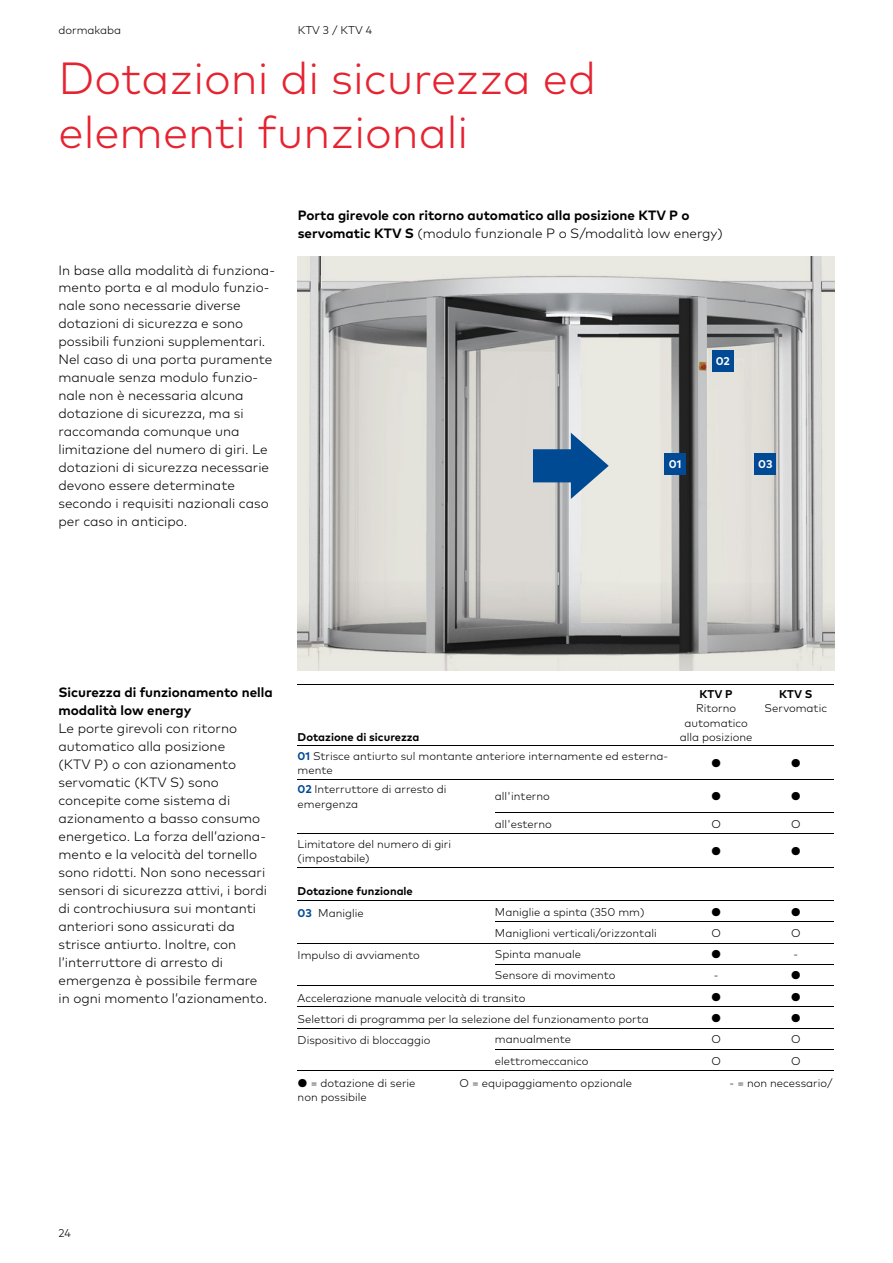
<style>
.page{position:relative;width:893px;height:1263px;background:#fff}
.page>*{position:absolute;margin:0;border:0;box-sizing:border-box;transform-origin:0 0}
.t1{font:300 45px/54px "Mark Pro";color:#e62330}
.t2{font:300 13.5px/18px "Mark Pro";color:#000}
.t3{font:700 13.5px/18px "Mark Pro";color:#000}
.t4{font:300 11.25px/14.2px "Mark Pro";color:#000}
.t5{font:700 11.25px/21.3px "Mark Pro";color:#000}
.t6{font:700 11.25px "Mark Pro";color:#fff}
.s1{font-weight:300}
.s2{font-weight:700;color:#004994}
.s3{color:#004994}
</style>
<div class="page">
<img style="left:298px;top:256px;width:536px;height:414px">
<div style="left:755px;top:453px;width:21px;height:21px;background:#004994"></div>
<div style="left:664px;top:453px;width:22px;height:21px;background:#004994"></div>
<div style="left:712px;top:350px;width:21px;height:21px;background:#004994"></div>
<svg style="left:533px;top:433px;width:76px;height:66px;background:#6c91b3"></svg>
<hr style="left:298px;top:684px;width:197px;height:1px;background:#000">
<hr style="left:674px;top:1028px;width:84px;height:1px;background:#000">
<hr style="left:758px;top:1028px;width:76px;height:1px;background:#000">
<hr style="left:495px;top:1049px;width:179px;height:1px;background:#000">
<hr style="left:674px;top:1049px;width:84px;height:1px;background:#000">
<hr style="left:758px;top:1049px;width:76px;height:1px;background:#000">
<hr style="left:298px;top:1070px;width:197px;height:1px;background:#000">
<hr style="left:495px;top:1070px;width:179px;height:1px;background:#000">
<hr style="left:674px;top:1070px;width:84px;height:1px;background:#000">
<hr style="left:758px;top:1070px;width:76px;height:1px;background:#000">
<hr style="left:495px;top:684px;width:179px;height:1px;background:#000">
<hr style="left:674px;top:684px;width:84px;height:1px;background:#000">
<hr style="left:758px;top:684px;width:76px;height:1px;background:#000">
<hr style="left:298px;top:1028px;width:197px;height:1px;background:#000">
<hr style="left:495px;top:1028px;width:179px;height:1px;background:#000">
<hr style="left:298px;top:779px;width:197px;height:1px;background:#000">
<hr style="left:495px;top:779px;width:179px;height:1px;background:#000">
<hr style="left:674px;top:779px;width:84px;height:1px;background:#000">
<hr style="left:758px;top:779px;width:76px;height:1px;background:#000">
<hr style="left:298px;top:985px;width:197px;height:1px;background:#000">
<hr style="left:495px;top:985px;width:179px;height:1px;background:#000">
<hr style="left:298px;top:1007px;width:197px;height:1px;background:#000">
<hr style="left:495px;top:1007px;width:179px;height:1px;background:#000">
<hr style="left:298px;top:746px;width:197px;height:1px;background:#000">
<hr style="left:495px;top:746px;width:179px;height:1px;background:#000">
<hr style="left:674px;top:746px;width:84px;height:1px;background:#000">
<hr style="left:758px;top:746px;width:76px;height:1px;background:#000">
<hr style="left:495px;top:812px;width:179px;height:1px;background:#000">
<hr style="left:674px;top:812px;width:84px;height:1px;background:#000">
<hr style="left:758px;top:812px;width:76px;height:1px;background:#000">
<hr style="left:298px;top:834px;width:197px;height:1px;background:#000">
<hr style="left:495px;top:834px;width:179px;height:1px;background:#000">
<hr style="left:674px;top:834px;width:84px;height:1px;background:#000">
<hr style="left:758px;top:834px;width:76px;height:1px;background:#000">
<hr style="left:298px;top:867px;width:197px;height:1px;background:#000">
<hr style="left:495px;top:867px;width:179px;height:1px;background:#000">
<hr style="left:674px;top:867px;width:84px;height:1px;background:#000">
<hr style="left:758px;top:867px;width:76px;height:1px;background:#000">
<hr style="left:298px;top:900px;width:197px;height:1px;background:#000">
<hr style="left:495px;top:900px;width:179px;height:1px;background:#000">
<hr style="left:674px;top:900px;width:84px;height:1px;background:#000">
<hr style="left:758px;top:900px;width:76px;height:1px;background:#000">
<hr style="left:495px;top:922px;width:179px;height:1px;background:#000">
<hr style="left:674px;top:922px;width:84px;height:1px;background:#000">
<hr style="left:758px;top:922px;width:76px;height:1px;background:#000">
<hr style="left:298px;top:943px;width:197px;height:1px;background:#000">
<hr style="left:495px;top:943px;width:179px;height:1px;background:#000">
<hr style="left:674px;top:943px;width:84px;height:1px;background:#000">
<hr style="left:758px;top:943px;width:76px;height:1px;background:#000">
<hr style="left:495px;top:964px;width:179px;height:1px;background:#000">
<hr style="left:674px;top:964px;width:84px;height:1px;background:#000">
<hr style="left:758px;top:964px;width:76px;height:1px;background:#000">
<hr style="left:674px;top:985px;width:84px;height:1px;background:#000">
<hr style="left:758px;top:985px;width:76px;height:1px;background:#000">
<hr style="left:674px;top:1007px;width:84px;height:1px;background:#000">
<hr style="left:758px;top:1007px;width:76px;height:1px;background:#000">
<p class="t4" style="left:58px;top:22px;width:64px">dormakaba</p>
<p class="t4" style="left:298px;top:22px;width:76px">KTV 3 / KTV 4</p>
<h1 class="t1" style="left:58px;top:48px;width:539px">Dotazioni di sicurezza ed elementi funzionali</h1>
<p class="t2" style="left:58px;top:260px;width:218px">In base alla modalità di funziona&shy;mento porta e al modulo funzio&shy;nale sono necessarie diverse dotazioni di sicurezza e sono possibili funzioni supplementari.<br>Nel caso di una porta puramente manuale senza modulo funzio&shy;nale non è necessaria alcuna dotazione di sicurezza, ma si raccomanda comunque una limitazione del numero di giri. Le dotazioni di sicurezza necessarie devono essere determinate secondo i requisiti nazionali caso per caso in anticipo.</p>
<p class="t3" style="left:298px;top:205px;width:427px">Porta girevole con ritorno automatico alla posizione KTV P o servomatic KTV S <span class="s1">(modulo funzionale P o S/modalità low energy)</span></p>
<p class="t6" style="left:716px;top:353px;width:16px">02</p>
<p class="t6" style="left:669px;top:455px;width:14px">01</p>
<p class="t6" style="left:758px;top:455px;width:16px">03</p>
<p class="t3" style="left:58px;top:682px;width:216px">Sicurezza di funzionamento nella modalità low energy</p>
<p class="t2" style="left:58px;top:719px;width:210px">Le porte girevoli con ritorno automatico alla posizione<br>(KTV P) o con azionamento servomatic (KTV S) sono concepite come sistema di azionamento a basso consumo energetico. La forza dell’aziona&shy;mento e la velocità del tornello sono ridotti. Non sono necessari sensori di sicurezza attivi, i bordi di controchiusura sui montanti anteriori sono assicurati da strisce antiurto. Inoltre, con l’interruttore di arresto di emergenza è possibile fermare in ogni momento l’azionamento.</p>
<p class="t5" style="left:298px;top:725px;width:123px">Dotazione di sicurezza</p>
<p class="t5" style="left:700px;top:682px;width:35px">KTV P</p>
<p class="t4" style="left:680px;top:700px;width:74px;text-align:center">Ritorno automatico alla posizione</p>
<p class="t5" style="left:779px;top:682px;width:35px">KTV S</p>
<p class="t4" style="left:765px;top:700px;width:64px">Servomatic</p>
<p class="t4" style="left:298px;top:748px;width:372px"><span class="s2">01</span> Strisce antiurto sul montante anteriore internamente ed esterna&shy;mente</p>
<p class="t4" style="left:711px;top:755px;width:12px">●</p>
<p class="t4" style="left:791px;top:755px;width:12px">●</p>
<p class="t4" style="left:298px;top:781px;width:150px"><span class="s2">02</span> Interruttore di arresto di emergenza</p>
<p class="t4" style="left:495px;top:788px;width:57px">all'interno</p>
<p class="t4" style="left:711px;top:788px;width:12px">●</p>
<p class="t4" style="left:791px;top:788px;width:12px">●</p>
<p class="t4" style="left:495px;top:816px;width:58px">all'esterno</p>
<p class="t4" style="left:711px;top:816px;width:11px">O</p>
<p class="t4" style="left:791px;top:816px;width:11px">O</p>
<p class="t4" style="left:298px;top:836px;width:155px">Limitatore del numero di giri (impostabile)</p>
<p class="t4" style="left:711px;top:843px;width:12px">●</p>
<p class="t4" style="left:791px;top:843px;width:12px">●</p>
<p class="t5" style="left:298px;top:880px;width:117px">Dotazione funzionale<br><span class="s3">03</span> <span class="s1">Maniglie</span></p>
<p class="t4" style="left:495px;top:904px;width:151px">Maniglie a spinta (350 mm)</p>
<p class="t4" style="left:711px;top:904px;width:12px">●</p>
<p class="t4" style="left:791px;top:904px;width:12px">●</p>
<p class="t4" style="left:495px;top:925px;width:163px">Maniglioni verticali/orizzontali</p>
<p class="t4" style="left:711px;top:925px;width:11px">O</p>
<p class="t4" style="left:791px;top:925px;width:11px">O</p>
<p class="t4" style="left:298px;top:947px;width:124px">Impulso di avviamento</p>
<p class="t4" style="left:495px;top:946px;width:88px">Spinta manuale</p>
<p class="t4" style="left:711px;top:946px;width:12px">●</p>
<p class="t4" style="left:793px;top:946px;width:6px">-</p>
<p class="t4" style="left:495px;top:967px;width:122px">Sensore di movimento</p>
<p class="t4" style="left:714px;top:967px;width:6px">-</p>
<p class="t4" style="left:791px;top:967px;width:12px">●</p>
<p class="t4" style="left:298px;top:990px;width:229px">Accelerazione manuale velocità di transito</p>
<p class="t4" style="left:711px;top:989px;width:12px">●</p>
<p class="t4" style="left:791px;top:989px;width:12px">●</p>
<p class="t4" style="left:298px;top:1011px;width:353px">Selettori di programma per la selezione del funzionamento porta</p>
<p class="t4" style="left:711px;top:1010px;width:12px">●</p>
<p class="t4" style="left:791px;top:1010px;width:12px">●</p>
<p class="t4" style="left:298px;top:1032px;width:134px">Dispositivo di bloccaggio</p>
<p class="t4" style="left:495px;top:1031px;width:78px">manualmente</p>
<p class="t4" style="left:711px;top:1031px;width:11px">O</p>
<p class="t4" style="left:791px;top:1031px;width:11px">O</p>
<p class="t4" style="left:495px;top:1052px;width:95px">elettromeccanico</p>
<p class="t4" style="left:711px;top:1052px;width:11px">O</p>
<p class="t4" style="left:791px;top:1052px;width:11px">O</p>
<p class="t4" style="left:298px;top:1075px;width:119px">● = dotazione di serie</p>
<p class="t4" style="left:460px;top:1075px;width:174px">O = equipaggiamento opzionale</p>
<p class="t4" style="left:730px;top:1075px;width:104px">- = non necessario/</p>
<p class="t4" style="left:298px;top:1089px;width:71px">non possibile</p>
<p class="t4" style="left:58px;top:1225px;width:14px">24</p>
</div>
